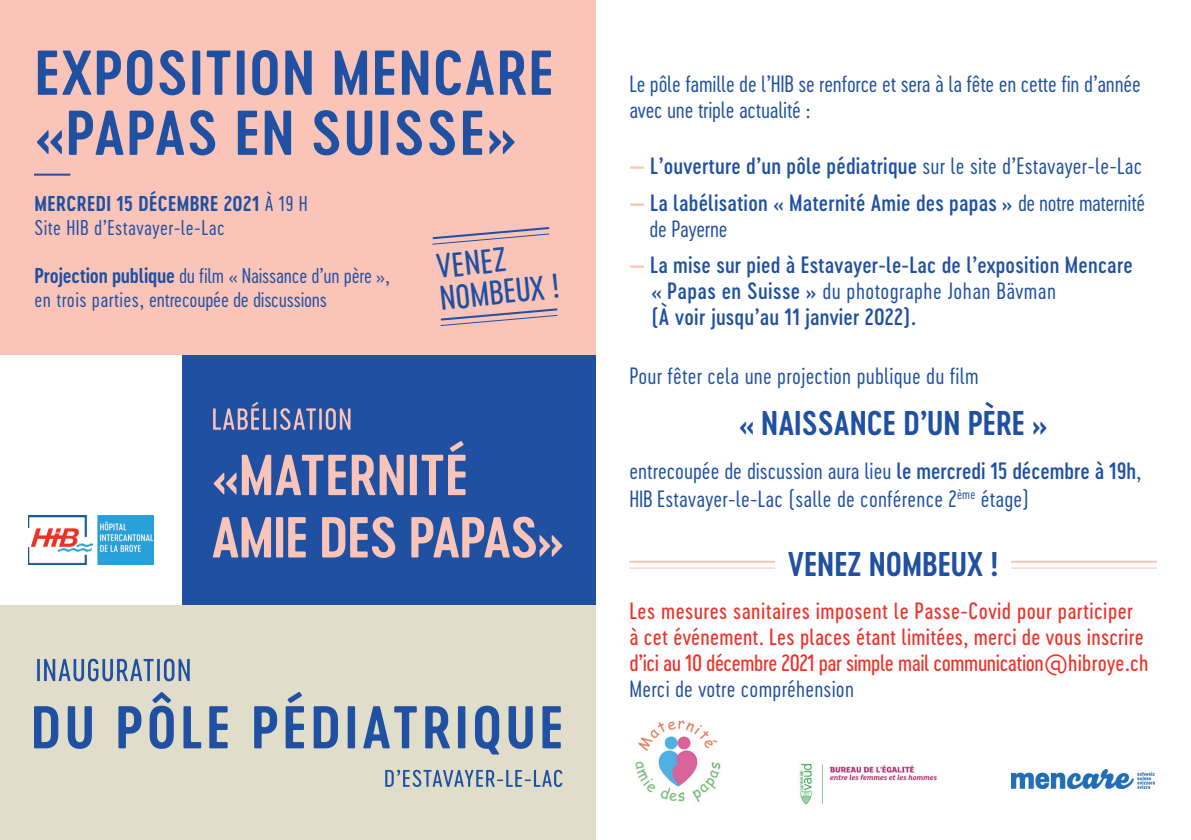
<style>
.page{position:relative;width:1191px;height:840px;background:#fff}
.page>*{position:absolute;margin:0;border:0;box-sizing:border-box;transform-origin:0 0}
.t1{font:59px/60px "Cervo Neue Semi Bold Neue";letter-spacing:.02em;color:#1f50a2;scale:1.05 1}
.t2{font:32px "Cervo Neue Semi Bold Neue";color:#1f50a2}
.t3{font:32px/32px "Cervo Neue Regular Neue";color:#1f50a2}
.t4{font:22px/28px "Cervo Neue Light Neue";letter-spacing:.01em;color:#1f50a2}
.t5{font:22px "Cervo Neue Medium Neue";letter-spacing:.01em;color:#1f50a2}
.t6{font:22px/26px "Cervo Neue Regular Neue";letter-spacing:.01em;color:#ee322b}
.t7{font:22px/26px "Cervo Neue Light Neue";letter-spacing:-.01em;color:#1f50a2}
.t8{font:20px/24px "Cervo Neue Light Neue";letter-spacing:-.01em;color:#1f50a2}
.t9{font:20px "Cervo Neue Semi Bold Neue";letter-spacing:.02em;color:#1f50a2}
.t10{font:20px "Cervo Neue Light Neue";letter-spacing:.02em;color:#1f50a2}
.s1{font-family:"Cervo Neue Light Neue"}
.s2{font-family:"Cervo Neue Semi Bold Neue"}
.s3{font-family:"Cervo Neue Bold Neue";color:#fac4b8}
.s4{font-family:"Cervo Neue Medium Neue"}
</style>
<div class="page">
<div style="left:182px;top:354px;width:413px;height:251px;background:#1f50a2"></div>
<div style="left:0;top:605px;width:595px;height:234px;background:#e0decb"></div>
<img style="left:28px;top:515px;width:126px;height:49px">
<div style="left:0;top:0;width:595px;height:354px;background:#fac4b8"></div>
<svg style="left:37px;top:658px;width:153px;height:23px"></svg>
<svg style="left:385px;top:769px;width:177px;height:17px"></svg>
<svg style="left:34px;top:692px;width:527px;height:62px"></svg>
<svg style="left:213px;top:402px;width:137px;height:27px"></svg>
<svg style="left:213px;top:516px;width:349px;height:41px"></svg>
<svg style="left:214px;top:441px;width:251px;height:54px"></svg>
<hr style="left:34px;top:173px;width:36px;height:2px;background:#1f50a2">
<svg style="left:440px;top:308px;width:118px;height:18px"></svg>
<svg style="left:432px;top:227px;width:118px;height:18px"></svg>
<img style="left:1011px;top:769px;width:143px;height:19px">
<img style="left:799px;top:763px;width:138px;height:42px">
<img style="left:635px;top:720px;width:86px;height:82px">
<hr style="left:629px;top:567px;width:146px;height:1px;background:#fac4b8">
<hr style="left:1011px;top:567px;width:146px;height:1px;background:#fac4b8">
<hr style="left:629px;top:560px;width:146px;height:2px;background:#fac4b8">
<hr style="left:1011px;top:560px;width:146px;height:2px;background:#fac4b8">
<h1 class="t1" style="left:34px;top:43px;width:496px">EXPOSITION MENCARE «PAPAS EN SUISSE»</h1>
<p class="t9" style="left:34px;top:190px;width:275px">MERCREDI 15 DÉCEMBRE 2021 <span class="s1">À 19 H</span></p>
<p class="t10" style="left:34px;top:214px;width:192px">Site HIB d’Estavayer-le-Lac</p>
<p class="t8" style="left:34px;top:263px;width:357px"><span class="s2">Projection publique</span> du film « Naissance d’un père », en trois parties, entrecoupée de discussions</p>
<h2 class="t3" style="left:435px;top:250px;width:121px;rotate:-6deg">VENEZ<br>NOMBEUX !</h2>
<p class="t7" style="left:629px;top:71px;width:513px">Le pôle famille de l’HIB se renforce et sera à la fête en cette fin d’année avec une triple actualité :</p>
<p class="t5" style="left:629px;top:152px;width:514px"><span class="s3">—</span> L’ouverture d’un pôle pédiatrique <span class="s1">sur le site d’Estavayer-le-Lac</span></p>
<p class="t5" style="left:629px;top:188px;width:517px"><span class="s3">—</span> La labélisation « Maternité Amie des papas » <span class="s1">de notre maternité</span></p>
<p class="t7" style="left:649px;top:215px;width:79px">de Payerne</p>
<p class="t5" style="left:629px;top:250px;width:505px"><span class="s3">—</span> La mise sur pied à Estavayer-le-Lac de l’exposition Mencare</p>
<p class="t4" style="left:651px;top:276px;width:407px"><span class="s4">« Papas en Suisse »</span> du photographe Johan Bävman</p>
<p class="t5" style="left:651px;top:302px;width:267px">(À voir jusqu’au 11 janvier 2022).</p>
<p class="t4" style="left:629px;top:362px;width:351px">Pour fêter cela une projection publique du film</p>
<h2 class="t2" style="left:738px;top:401px;width:311px">« NAISSANCE D’UN PÈRE »</h2>
<p class="t4" style="left:629px;top:456px;width:513px">entrecoupée de discussion aura lieu <span class="s4">le mercredi 15 décembre à 19h</span>,<br>HIB Estavayer-le-Lac (salle de conférence 2<sup>ème</sup> étage)</p>
<h2 class="t2" style="left:788px;top:543px;width:212px">VENEZ NOMBEUX !</h2>
<p class="t6" style="left:629px;top:597px;width:520px">Les mesures sanitaires imposent le Passe-Covid pour participer<br>à cet événement. Les places étant limitées, merci de vous inscrire d’ici au 10 décembre 2021 par simple mail communication@hibroye.ch</p>
<p class="t4" style="left:629px;top:674px;width:226px">Merci de votre compréhension</p>
</div>
